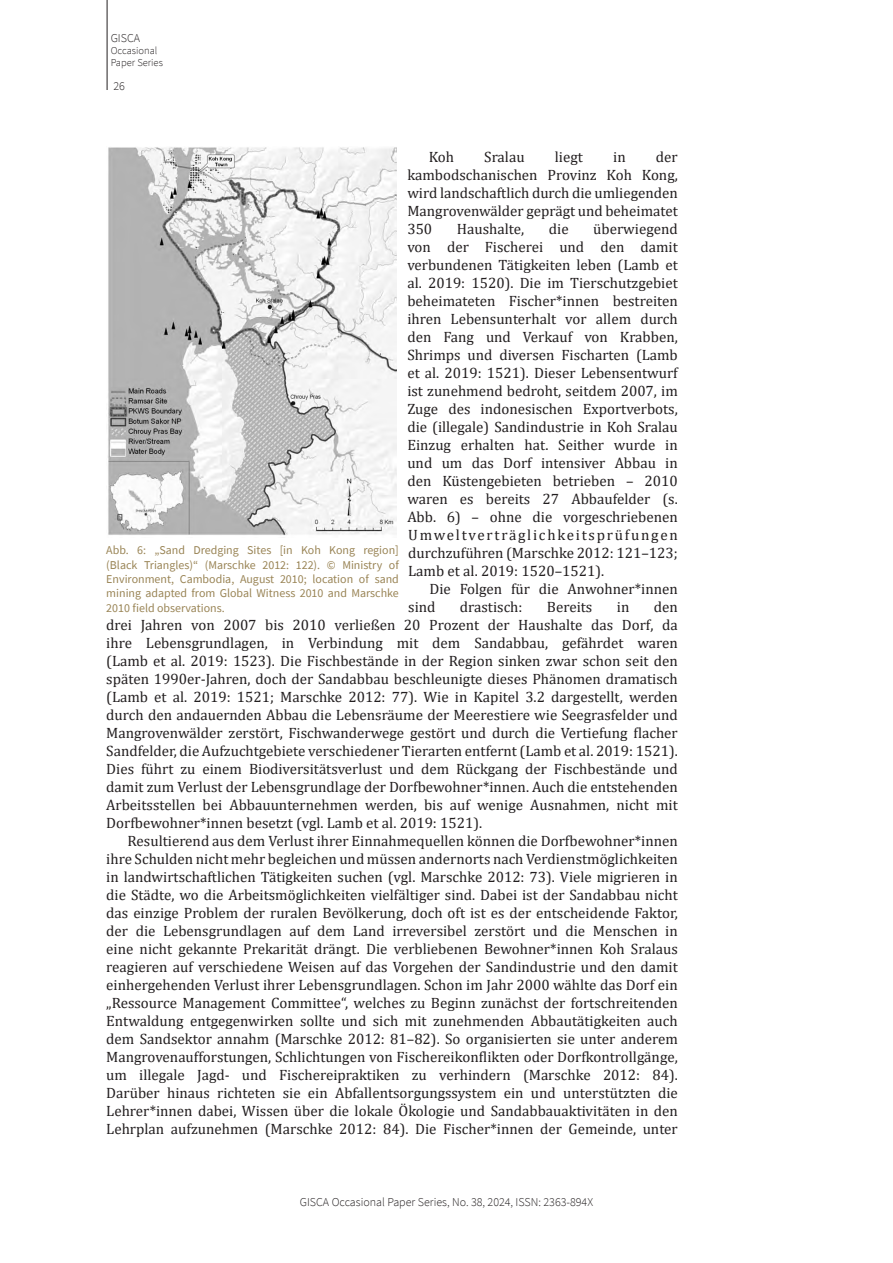
<style>
.page{position:relative;width:893px;height:1263px;background:#fff}
.page>*{position:absolute;margin:0;border:0;box-sizing:border-box;transform-origin:0 0}
.G_Absatz_2_mit_Einzug{font:15px/18px "Cambria";color:#231f20;text-align:justify}
.G_Caption___Bildunterschrift{font:12px/14.4px "Source Sans Pro";color:#998455;text-align:justify}
.t1{font:300 12px "Source Sans Pro";color:#231f20}
.t2{font:300 10.5px/12px "Source Sans Pro";color:#231f20}
</style>
<div class="page">
<hr style="left:107px;top:0;width:1px;height:90px;background:#231f20">
<img style="left:108px;top:147px;width:289px;height:389px">
<p class="t1" style="left:111px;top:31px;width:31px">GISCA</p>
<p class="t2" style="left:111px;top:45px;width:54px">Occasional<br>Paper Series</p>
<p class="t1" style="left:113px;top:79px;width:13px">26</p>
<p class="G_Absatz_2_mit_Einzug" style="left:407px;top:148px;width:272px;text-indent:249px">der kambodschanischen Provinz Koh Kong, wird landschaftlich durch die umliegenden Mangrovenwälder geprägt und beheimatet 350</p>
<p class="G_Absatz_2_mit_Einzug" style="left:429px;top:148px;width:27px">Koh</p>
<p class="G_Absatz_2_mit_Einzug" style="left:484px;top:148px;width:42px">Sralau</p>
<p class="G_Absatz_2_mit_Einzug" style="left:555px;top:148px;width:30px">liegt</p>
<p class="G_Absatz_2_mit_Einzug" style="left:613px;top:148px;width:14px">in</p>
<p class="G_Absatz_2_mit_Einzug" style="left:407px;top:220px;width:272px;text-indent:186px">überwiegend von der Fischerei und den damit verbundenen Tätigkeiten leben (Lamb et al. 2019: 1520). Die im Tierschutzgebiet beheimateten Fischer*innen bestreiten ihren Lebensunterhalt vor allem durch den Fang und Verkauf von Krabben, Shrimps und diversen Fischarten (Lamb et al. 2019: 1521). Dieser Lebensentwurf ist zunehmend bedroht, seitdem 2007, im Zuge des indonesischen Exportverbots, die (illegale) Sandindustrie in Koh Sralau Einzug erhalten hat. Seither wurde in und um das Dorf intensiver Abbau in den Küstengebieten betrieben – 2010 waren es bereits 27 Abbaufelder (s.<br>Abb. 6) – ohne die vorgeschriebenen Umweltverträglichkeitsprüfungen durchzuführen (Marschke 2012: 121–123; Lamb et al. 2019: 1520–1521).</p>
<p class="G_Absatz_2_mit_Einzug" style="left:408px;top:580px;width:271px;text-indent:21px">Die Folgen für die Anwohner*innen sind</p>
<p class="G_Absatz_2_mit_Einzug" style="left:457px;top:220px;width:69px">Haushalte,</p>
<p class="G_Absatz_2_mit_Einzug" style="left:549px;top:220px;width:21px">die</p>
<p class="G_Caption___Bildunterschrift" style="left:106px;top:543px;width:294px">Abb. 6: „Sand Dredging Sites [in Koh Kong region] (Black Triangles)“ (Marschke 2012: 122). © Ministry of Environment, Cambodia, August 2010; location of sand mining adapted from Global Witness 2010 and Marschke 2010 field observations.</p>
<p class="G_Absatz_2_mit_Einzug" style="left:106px;top:598px;width:573px;text-indent:547px">den drei Jahren von 2007 bis 2010 verließen 20 Prozent der Haushalte das Dorf, da ihre Lebensgrundlagen, in Verbindung mit dem Sandabbau, gefährdet waren (Lamb et al. 2019: 1523). Die Fischbestände in der Region sinken zwar schon seit den späten 1990er-Jahren, doch der Sandabbau beschleunigte dieses Phänomen dramatisch (Lamb et al. 2019: 1521; Marschke 2012: 77). Wie in Kapitel 3.2 dargestellt, werden durch den andauernden Abbau die Lebensräume der Meerestiere wie Seegrasfelder und Mangrovenwälder zerstört, Fischwanderwege gestört und durch die Vertiefung flacher Sandfelder, die Aufzuchtgebiete verschiedener Tierarten entfernt (Lamb et al. 2019: 1521).<br>Dies führt zu einem Biodiversitätsverlust und dem Rückgang der Fischbestände und damit zum Verlust der Lebensgrundlage der Dorfbewohner*innen. Auch die entstehenden Arbeitsstellen bei Abbauunternehmen werden, bis auf wenige Ausnahmen, nicht mit Dorfbewohner*innen besetzt (vgl. Lamb et al. 2019: 1521).</p>
<p class="G_Absatz_2_mit_Einzug" style="left:106px;top:832px;width:573px;text-indent:21px">Resultierend aus dem Verlust ihrer Einnahmequellen können die Dorfbewohner*innen ihre Schulden nicht mehr begleichen und müssen andernorts nach Verdienstmöglichkeiten in landwirtschaftlichen Tätigkeiten suchen (vgl. Marschke 2012: 73). Viele migrieren in die Städte, wo die Arbeitsmöglichkeiten vielfältiger sind. Dabei ist der Sandabbau nicht das einzige Problem der ruralen Bevölkerung, doch oft ist es der entscheidende Faktor, der die Lebensgrundlagen auf dem Land irreversibel zerstört und die Menschen in eine nicht gekannte Prekarität drängt. Die verbliebenen Bewohner*innen Koh Sralaus reagieren auf verschiedene Weisen auf das Vorgehen der Sandindustrie und den damit einhergehenden Verlust ihrer Lebensgrundlagen. Schon im Jahr 2000 wählte das Dorf ein „Ressource Management Committee“, welches zu Beginn zunächst der fortschreitenden Entwaldung entgegenwirken sollte und sich mit zunehmenden Abbautätigkeiten auch dem Sandsektor annahm (Marschke 2012: 81–82). So organisierten sie unter anderem Mangrovenaufforstungen, Schlichtungen von Fischereikonflikten oder Dorfkontrollgänge, um illegale Jagd- und Fischereipraktiken zu verhindern (Marschke 2012: 84).<br>Darüber hinaus richteten sie ein Abfallentsorgungssystem ein und unterstützten die Lehrer*innen dabei, Wissen über die lokale Ökologie und Sandabbauaktivitäten in den Lehrplan aufzunehmen (Marschke 2012: 84). Die Fischer*innen der Gemeinde, unter</p>
<p class="G_Absatz_2_mit_Einzug" style="left:460px;top:598px;width:64px">drastisch:</p>
<p class="G_Absatz_2_mit_Einzug" style="left:547px;top:598px;width:47px">Bereits</p>
<p class="G_Absatz_2_mit_Einzug" style="left:617px;top:598px;width:14px">in</p>
<p class="t1" style="left:300px;top:1195px;width:295px">GISCA Occasional Paper Series, No. 38, 2024, ISSN: 2363-894X</p>
</div>
